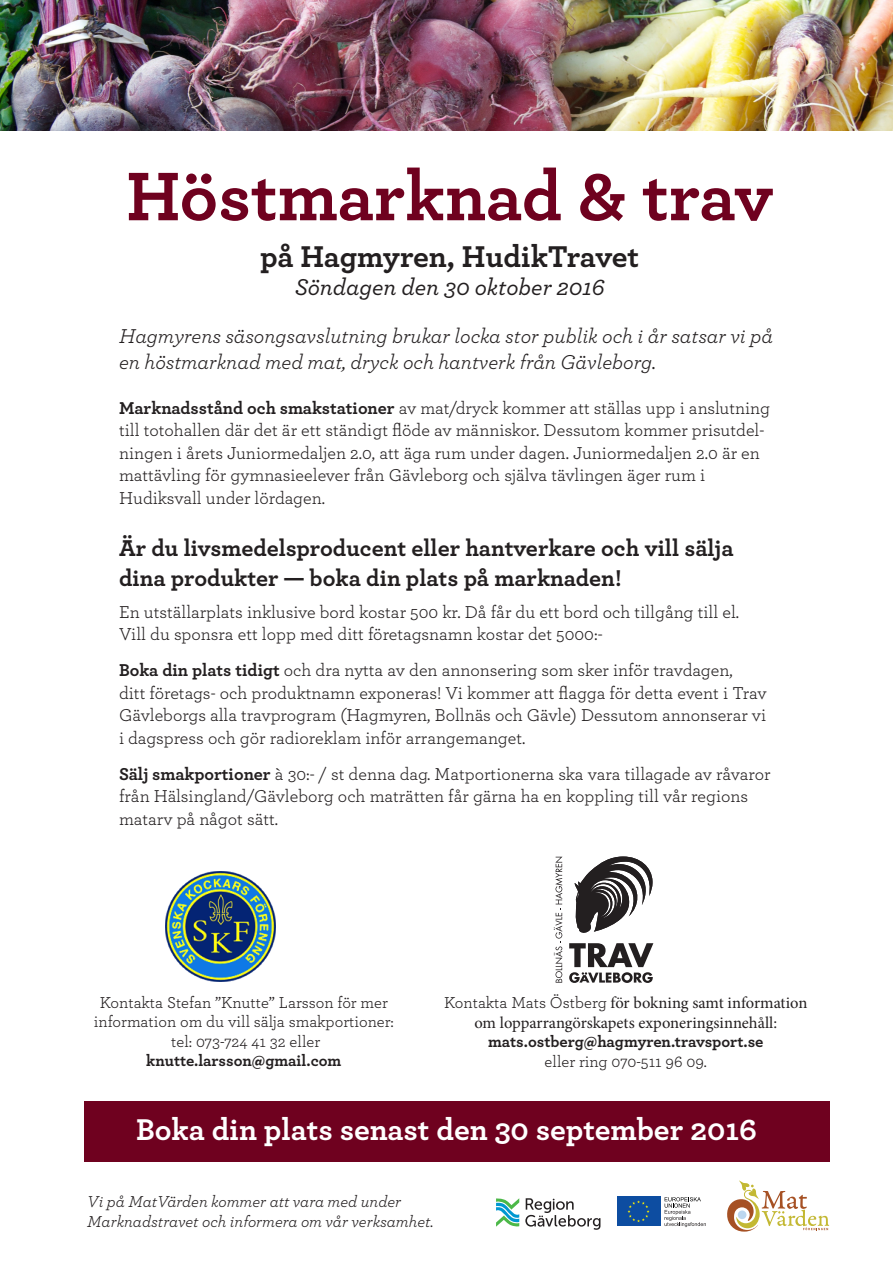
<style>
.page{position:relative;width:893px;height:1263px;background:#fff}
.page>*{position:absolute;margin:0;border:0;box-sizing:border-box;transform-origin:0 0}
.t1{font:700 72px "Archer";color:#6f011f}
.t2{font:700 31.5px "Archer";color:#fff}
.t3{font:700 31.5px "Archer";letter-spacing:-.005em;color:#231f20}
.t4{font:700 24px/30px "Archer";color:#231f20}
.t5{font:italic 500 24px "Archer";color:#231f20}
.t6{font:italic 21px/25.5px "Archer";color:#231f20}
.t7{font:18px/22.5px "Archer";color:#231f20}
.t8{font:16.5px/19.5px "Archer";color:#231f20;text-align:center}
.t9{font:16.5px/19.8px "Minion Pro";color:#231f20;text-align:center}
.t10{font:italic 16.5px/19.5px "Archer";color:#231f20}
.t11{font:700 16.5px/19.5px "Archer";color:#231f20;text-align:center}
.s1{font-weight:700}
.s2{font-family:"Archer"}
.s3{font-weight:400}
</style>
<div class="page">
<div style="left:84px;top:1101px;width:745px;height:60px;background:#6f011f"></div>
<svg style="left:727px;top:1180px;width:102px;height:51px"></svg>
<svg style="left:617px;top:1196px;width:44px;height:30px"></svg>
<div style="left:617px;top:1197px;width:43px;height:29px;background:#0d4da1"></div>
<svg style="left:627px;top:1200px;width:22px;height:22px"></svg>
<svg style="left:664px;top:1197px;width:42px;height:30px"></svg>
<svg style="left:496px;top:1198px;width:23px;height:29px"></svg>
<svg style="left:525px;top:1198px;width:75px;height:32px"></svg>
<img style="left:166px;top:871px;width:110px;height:110px">
<svg style="left:554px;top:857px;width:9px;height:126px"></svg>
<svg style="left:575px;top:856px;width:78px;height:77px"></svg>
<svg style="left:569px;top:943px;width:84px;height:40px"></svg>
<img style="left:0;top:0;width:893px;height:131px">
<p class="t1" style="left:126px;top:139px;width:648px">Höstmarknad &amp; trav</p>
<p class="t3" style="left:260px;top:231px;width:381px">på Hagmyren, HudikTravet</p>
<p class="t5" style="left:295px;top:270px;width:312px">Söndagen den 30 oktober 2016</p>
<p class="t6" style="left:119px;top:322px;width:656px">Hagmyrens säsongsavslutning brukar locka stor publik och i år satsar vi på en höstmarknad med mat, dryck och hantverk från Gävleborg.</p>
<p class="t7" style="left:119px;top:396px;width:653px"><span class="s1">Marknadsstånd och smakstationer</span> av mat/dryck kommer att ställas upp i anslutning till totohallen där det är ett ständigt flöde av människor. Dessutom kommer prisutdel&shy;ningen i årets Juniormedaljen 2.0, att äga rum under dagen. Juniormedaljen 2.0 är en mattävling för gymnasieelever från Gävleborg och själva tävlingen äger rum i Hudiksvall under lördagen.</p>
<p class="t4" style="left:119px;top:532px;width:616px">Är du livsmedelsproducent eller hantverkare och vill sälja dina produkter — boka din plats på marknaden!</p>
<p class="t7" style="left:119px;top:600px;width:622px">En utställarplats inklusive bord kostar 500 kr. Då får du ett bord och tillgång till el.</p>
<p class="t7" style="left:119px;top:622px;width:485px">Vill du sponsra ett lopp med ditt företagsnamn kostar det 5000:-</p>
<p class="t7" style="left:119px;top:658px;width:649px"><span class="s1">Boka din plats tidigt</span> och dra nytta av den annonsering som sker inför travdagen,<br>ditt företags- och produktnamn exponeras! Vi kommer att flagga för detta event i Trav Gävleborgs alla travprogram (Hagmyren, Bollnäs och Gävle) Dessutom annonserar vi i dagspress och gör radioreklam inför arrangemanget.</p>
<p class="t7" style="left:119px;top:762px;width:653px"><span class="s1">Sälj smakportioner</span> à 30:- / st denna dag. Matportionerna ska vara tillagade av råvaror från Hälsingland/Gävleborg och maträtten får gärna ha en koppling till vår regions matarv på något sätt.</p>
<p class="t8" style="left:94px;top:992px;width:301px">Kontakta Stefan ”Knutte” Larsson för mer information om du vill sälja smakportioner: tel: 073-724 41 32 eller <span class="s1">knutte.larsson@gmail.com</span></p>
<p class="t9" style="left:444px;top:993px;width:365px"><span class="s2">Kontakta Mats Östberg</span> för bokning samt information om lopparrangörskapets exponeringsinnehåll:</p>
<p class="t11" style="left:488px;top:1031px;width:277px">mats.ostberg@hagmyren.travsport.se <span class="s3">eller ring 070-511 96 09.</span></p>
<p class="t2" style="left:136px;top:1104px;width:622px">Boka din plats senast den 30 september 2016</p>
<p class="t10" style="left:87px;top:1191px;width:348px">Vi på MatVärden kommer att vara med under<br>Marknadstravet och informera om vår verksamhet.</p>
</div>
